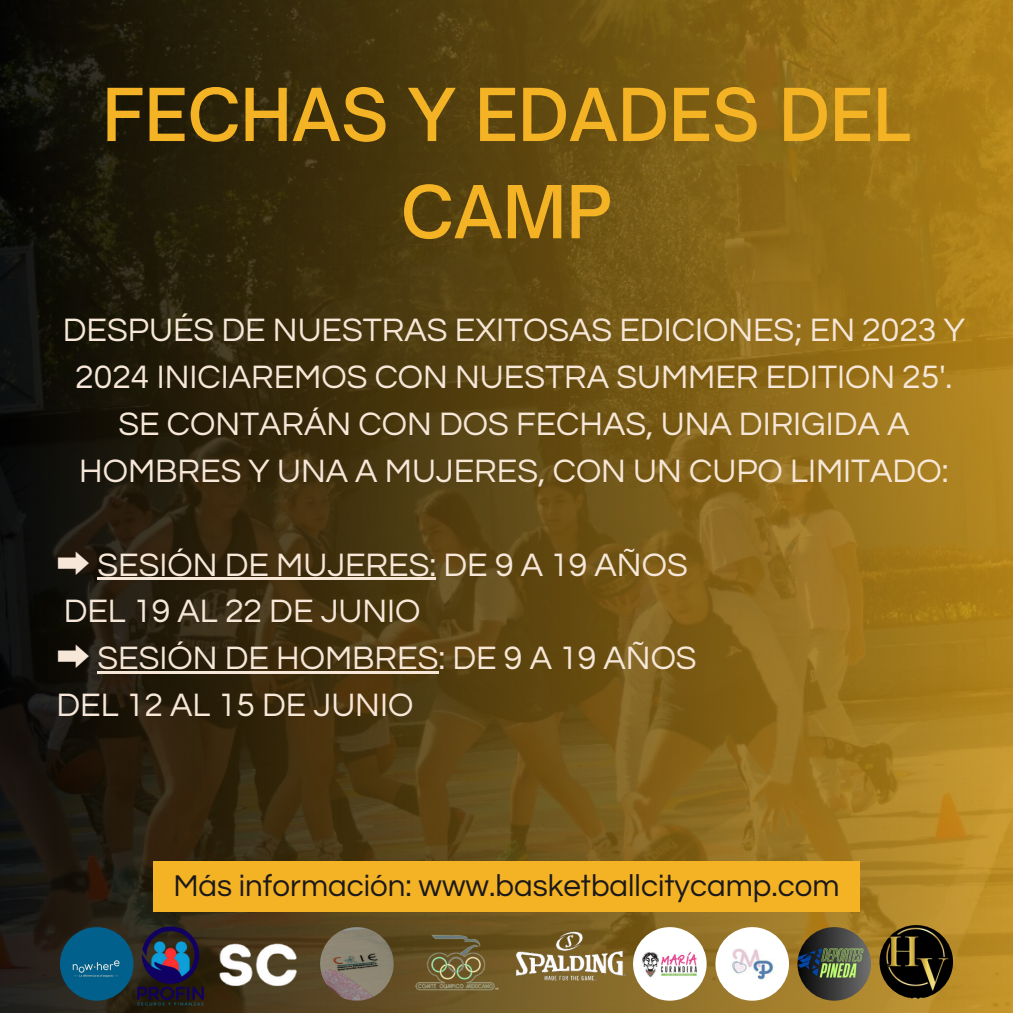
<style>
.page{position:relative;width:1013px;height:1013px;background:#fff}
.page>*{position:absolute;margin:0;border:0;box-sizing:border-box;transform-origin:0 0}
.t1{font:500 69.75px/97.1px "Open Sauce One";color:#f4b324;text-align:center}
.t2{font:33.75px/46.9px "Questrial";color:#f6e7d8;text-align:center}
.t3{font:31.25px "Questrial";color:#1c191a}
.s1{font-family:"Noto Sans CJ Ksc"}
</style>
<div class="page">
<img style="left:0;top:0;width:1012px;height:1012px">
<div style="left:153px;top:860px;width:706px;height:51px;background:#f4b324"></div>
<hr style="left:97px;top:577px;width:339px;height:3px;background:#f6e7d8">
<hr style="left:97px;top:671px;width:341px;height:3px;background:#f6e7d8">
<img style="left:210px;top:927px;width:98px;height:73px">
<img style="left:523px;top:912px;width:109px;height:99px">
<img style="left:388px;top:911px;width:135px;height:101px">
<img style="left:133px;top:920px;width:77px;height:88px">
<img style="left:633px;top:927px;width:73px;height:73px;border-radius:50%">
<img style="left:715px;top:927px;width:74px;height:73px;border-radius:50%">
<img style="left:797px;top:927px;width:74px;height:73px;border-radius:50%">
<img style="left:60px;top:927px;width:73px;height:73px;border-radius:50%">
<img style="left:879px;top:925px;width:74px;height:73px;border-radius:50%">
<img style="left:320px;top:927px;width:73px;height:73px;border-radius:50%">
<p class="t1" style="left:102px;top:66px;width:809px">FECHAS Y EDADES DEL<br>CAMP</p>
<h2 class="t2" style="left:63px;top:307px;width:903px">DESPUÉS DE NUESTRAS EXITOSAS EDICIONES; EN 2023 Y 2024 INICIAREMOS CON NUESTRA SUMMER EDITION 25'.<br>SE CONTARÁN CON DOS FECHAS, UNA DIRIGIDA A HOMBRES Y UNA A MUJERES, CON UN CUPO LIMITADO:</h2>
<h2 class="t2" style="left:56px;top:542px;width:641px;text-align:left"><span class="s1">➡️</span> SESIÓN DE MUJERES: DE 9 A 19 AÑOS<br>DEL 19 AL 22 DE JUNIO<br><span class="s1">➡️</span> SESIÓN DE HOMBRES: DE 9 A 19 AÑOS<br>DEL 12 AL 15 DE JUNIO</h2>
<h1 class="t3" style="left:173px;top:869px;width:667px">Más información: www.basketballcitycamp.com</h1>
</div>
